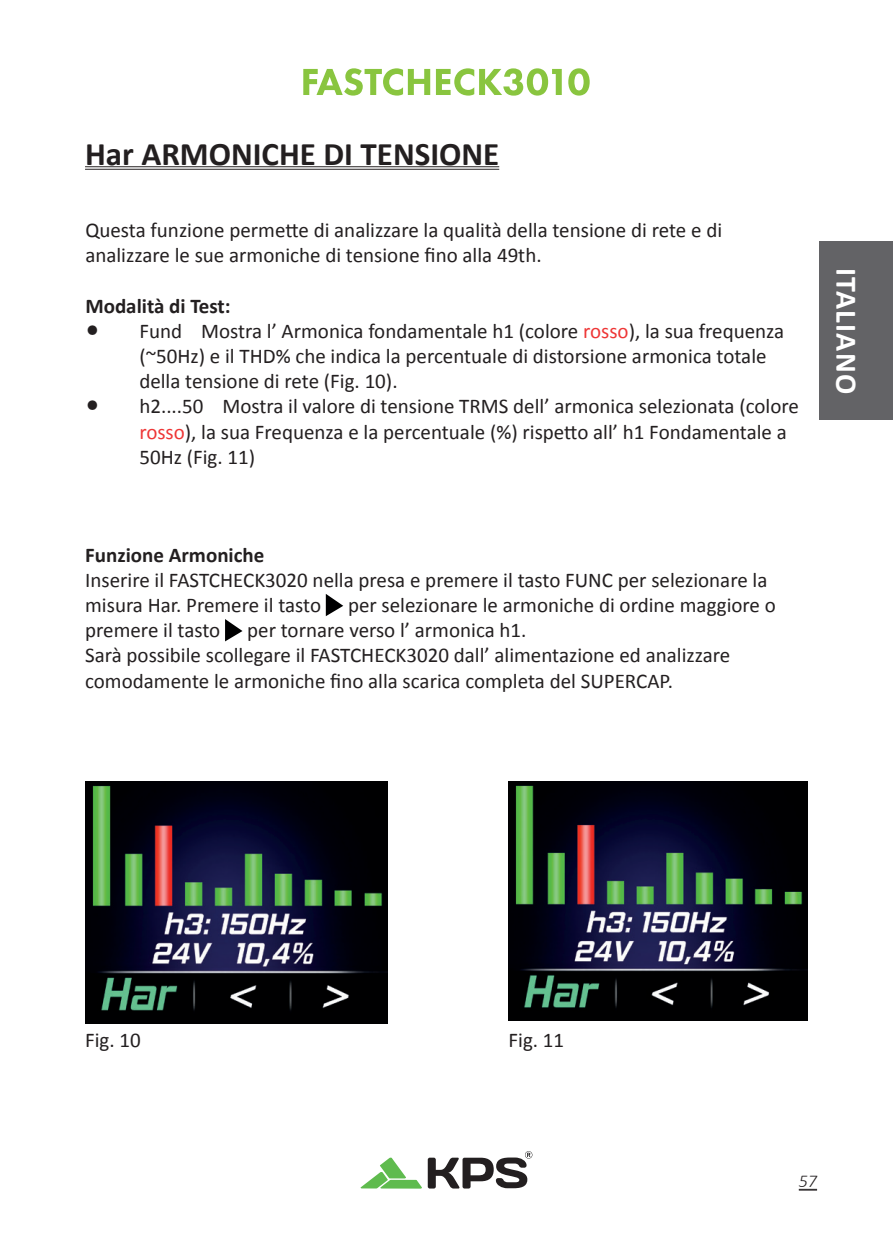
<style>
.page{position:relative;width:893px;height:1259px;background:#fff}
.page>*{position:absolute;margin:0;border:0;box-sizing:border-box;transform-origin:0 0}
.t1{font:700 33px "Calibri";color:#231f20}
.t2{font:700 30px "Calibri";letter-spacing:.04em;color:#fff}
.t3{font:21px/25.2px "Calibri";color:#231f20}
.t4{font:700 21px "Calibri";color:#231f20}
.t5{font:italic 300 18px "Calibri";color:#231f20}
.s1{font-family:"Minion Pro";font-size:36px}
.s2{color:#ee3636}
</style>
<div class="page">
<svg style="left:799px;top:1188px;width:18px;height:2px"></svg>
<svg style="left:361px;top:1157px;width:61px;height:31px"></svg>
<svg style="left:428px;top:1151px;width:104px;height:37px"></svg>
<div style="left:819px;top:241px;width:74px;height:179px;background:#636366"></div>
<svg style="left:303px;top:68px;width:127px;height:28px"></svg>
<svg style="left:436px;top:68px;width:126px;height:28px"></svg>
<svg style="left:568px;top:68px;width:22px;height:28px"></svg>
<hr style="left:85px;top:166px;width:414px;height:1px;background:#231f20">
<hr style="left:85px;top:169px;width:414px;height:1px;background:#231f20">
<svg style="left:326px;top:594px;width:17px;height:22px"></svg>
<svg style="left:225px;top:619px;width:17px;height:22px"></svg>
<img style="left:85px;top:781px;width:303px;height:242px">
<img style="left:509px;top:781px;width:299px;height:240px">
<h1 class="t1" style="left:85px;top:133px;width:416px">Har ARMONICHE DI TENSIONE</h1>
<p class="t3" style="left:85px;top:217px;width:638px">Questa funzione permette di analizzare la qualità della tensione di rete e di analizzare le sue armoniche di tensione fino alla 49th.</p>
<p class="t4" style="left:85px;top:292px;width:147px">Modalità di Test:</p>
<p class="t3" style="left:139px;top:318px;width:646px;text-indent:-54px"><span class="s1">•</span> Fund Mostra l’ Armonica fondamentale h1 (colore <span class="s2">rosso</span>), la sua frequenza (~50Hz) e il THD% che indica la percentuale di distorsione armonica totale della tensione di rete (Fig. 10).</p>
<p class="t3" style="left:139px;top:394px;width:661px;text-indent:-54px"><span class="s1">•</span> h2....50 Mostra il valore di tensione TRMS dell’ armonica selezionata (colore <span class="s2">rosso</span>), la sua Frequenza e la percentuale (%) rispetto all’ h1 Fondamentale a<br>50Hz (Fig. 11)</p>
<p class="t4" style="left:85px;top:541px;width:181px">Funzione Armoniche</p>
<p class="t3" style="left:85px;top:567px;width:684px">Inserire il FASTCHECK3020 nella presa e premere il tasto FUNC per selezionare la misura Har. Premere il tasto</p>
<p class="t3" style="left:348px;top:592px;width:429px">per selezionare le armoniche di ordine maggiore o</p>
<p class="t3" style="left:85px;top:617px;width:647px;text-indent:162px">per tornare verso l’ armonica h1.<br>Sarà possibile scollegare il FASTCHECK3020 dall’ alimentazione ed analizzare comodamente le armoniche fino alla scarica completa del SUPERCAP.</p>
<p class="t3" style="left:85px;top:617px;width:137px">premere il tasto</p>
<h2 class="t2" style="left:866px;top:268px;width:127px;rotate:90deg">ITALIANO</h2>
<p class="t3" style="left:85px;top:1027px;width:57px">Fig. 10</p>
<p class="t3" style="left:509px;top:1027px;width:57px">Fig. 11</p>
<p class="t5" style="left:799px;top:1170px;width:20px">57</p>
</div>
